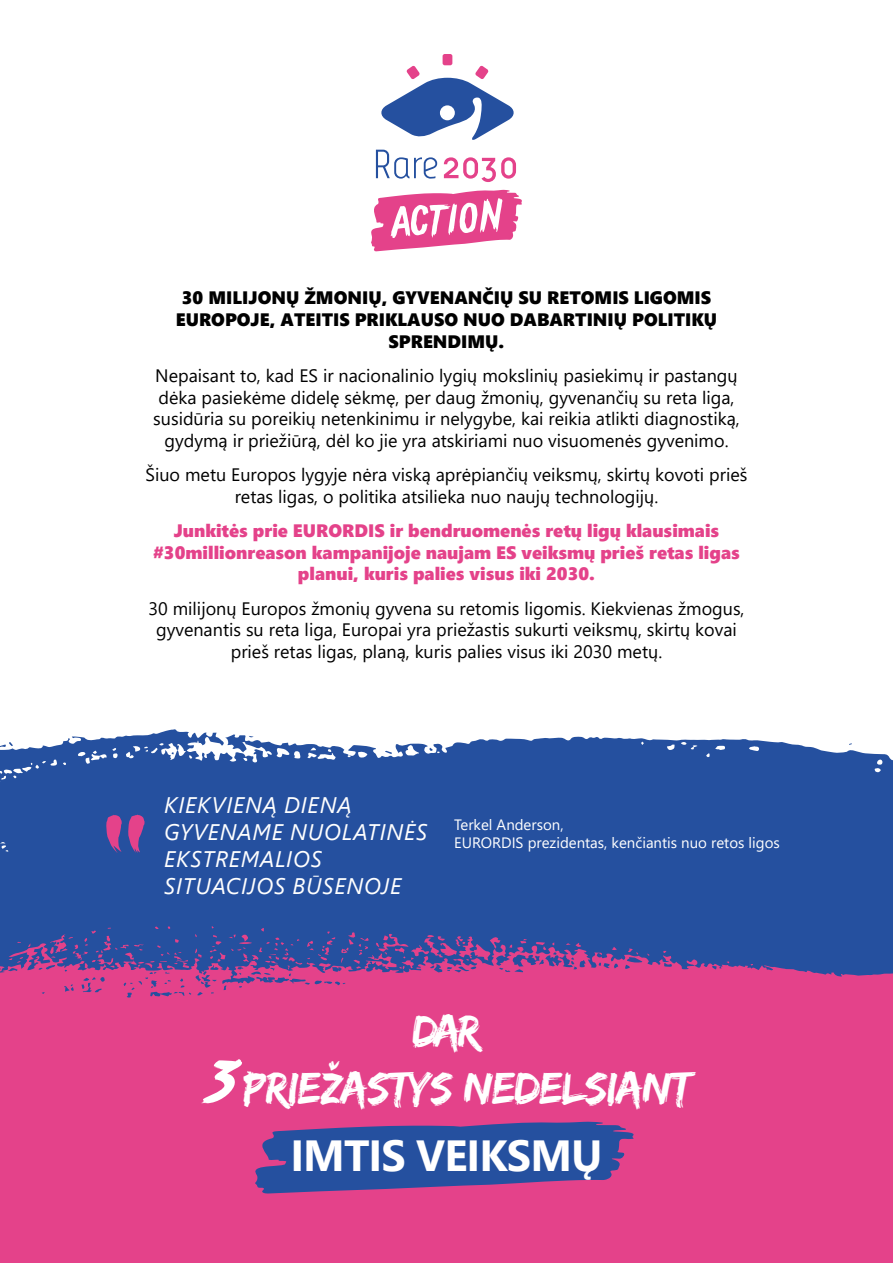
<style>
.page{position:relative;width:893px;height:1263px;background:#fff}
.page>*{position:absolute;margin:0;border:0;box-sizing:border-box;transform-origin:0 0}
.t1{font:46.5px "Edo SZ";letter-spacing:-.02em;color:#fff}
.t2{font:700 43.5px "Segoe UI";letter-spacing:-.02em;color:#fff}
.t3{font:italic 22.5px/27px "Segoe UI";letter-spacing:.035em;color:#fff}
.t4{font:18px/21.6px "Segoe UI";color:#000;text-align:center}
.t5{font:18px/21.6px "Segoe UI Black";color:#e4428a;text-align:center}
.t6{font:18px/21.6px "Segoe UI Black";color:#000;text-align:center}
.t7{font:15px/18px "Segoe UI";color:#fff}
</style>
<div class="page">
<svg style="left:0;top:729px;width:893px;height:214px;background:#355da6"></svg>
<svg style="left:385px;top:751px;width:7px;height:3px"></svg>
<svg style="left:0;top:742px;width:13px;height:6px"></svg>
<svg style="left:429px;top:748px;width:4px;height:3px"></svg>
<div style="left:443px;top:54px;width:9px;height:11px;background:#e4428a;border-radius:2px"></div>
<svg style="left:381px;top:66px;width:133px;height:74px"></svg>
<svg style="left:376px;top:150px;width:61px;height:29px"></svg>
<svg style="left:444px;top:157px;width:72px;height:25px"></svg>
<svg style="left:371px;top:190px;width:151px;height:61px"></svg>
<div style="left:440px;top:105px;width:15px;height:15px;background:#fff;border-radius:50%"></div>
<div style="left:0;top:943px;width:893px;height:320px;background:#e4428a"></div>
<svg style="left:686px;top:959px;width:12px;height:7px"></svg>
<svg style="left:612px;top:947px;width:5px;height:3px"></svg>
<svg style="left:536px;top:942px;width:10px;height:8px"></svg>
<svg style="left:509px;top:944px;width:3px;height:4px"></svg>
<svg style="left:195px;top:948px;width:7px;height:10px"></svg>
<svg style="left:566px;top:943px;width:15px;height:5px"></svg>
<svg style="left:341px;top:932px;width:28px;height:37px"></svg>
<svg style="left:0;top:957px;width:23px;height:16px"></svg>
<svg style="left:628px;top:948px;width:10px;height:7px"></svg>
<svg style="left:520px;top:939px;width:7px;height:5px"></svg>
<svg style="left:50px;top:926px;width:139px;height:42px;background:#3c4e9c"></svg>
<svg style="left:376px;top:933px;width:124px;height:36px;background:#644b97"></svg>
<svg style="left:210px;top:926px;width:125px;height:43px;background:#3b4e9c"></svg>
<svg style="left:106px;top:815px;width:16px;height:38px"></svg>
<svg style="left:128px;top:814px;width:17px;height:39px"></svg>
<svg style="left:252px;top:1121px;width:382px;height:72px;background:#4e4c9a"></svg>
<svg style="left:201px;top:1059px;width:41px;height:44px"></svg>
<p class="t6" style="left:176px;top:286px;width:543px">30 MILIJONŲ ŽMONIŲ, GYVENANČIŲ SU RETOMIS LIGOMIS<br>EUROPOJE, ATEITIS PRIKLAUSO NUO DABARTINIŲ POLITIKŲ<br>SPRENDIMŲ.</p>
<p class="t4" style="left:153px;top:363px;width:588px">Nepaisant to, kad ES ir nacionalinio lygių mokslinių pasiekimų ir pastangų dėka pasiekėme didelę sėkmę, per daug žmonių, gyvenančių su reta liga, susidūria su poreikių netenkinimu ir nelygybe, kai reikia atlikti diagnostiką, gydymą ir priežiūrą, dėl ko jie yra atskiriami nuo visuomenės gyvenimo.</p>
<p class="t4" style="left:146px;top:462px;width:603px">Šiuo metu Europos lygyje nėra viską aprėpiančių veiksmų, skirtų kovoti prieš retas ligas, o politika atsilieka nuo naujų technologijų.</p>
<p class="t5" style="left:153px;top:519px;width:588px">Junkitės prie EURORDIS ir bendruomenės retų ligų klausimais #30millionreason kampanijoje naujam ES veiksmų prieš retas ligas planui, kuris palies visus iki 2030.</p>
<p class="t4" style="left:148px;top:596px;width:598px">30 milijonų Europos žmonių gyvena su retomis ligomis. Kiekvienas žmogus, gyvenantis su reta liga, Europai yra priežastis sukurti veiksmų, skirtų kovai prieš retas ligas, planą, kuris palies visus iki 2030 metų.</p>
<p class="t3" style="left:164px;top:788px;width:265px">KIEKVIENĄ DIENĄ<br>GYVENAME NUOLATINĖS<br>EKSTREMALIOS<br>SITUACIJOS BŪSENOJE</p>
<p class="t7" style="left:454px;top:815px;width:327px">Terkel Anderson,<br>EURORDIS prezidentas, kenčiantis nuo retos ligos</p>
<h1 class="t1" style="left:413px;top:1004px;width:69px">DAR</h1>
<h1 class="t1" style="left:243px;top:1060px;width:450px">PRIEŽASTYS NEDELSIANT</h1>
<h2 class="t2" style="left:290px;top:1115px;width:314px">IMTIS VEIKSMŲ</h2>
</div>
